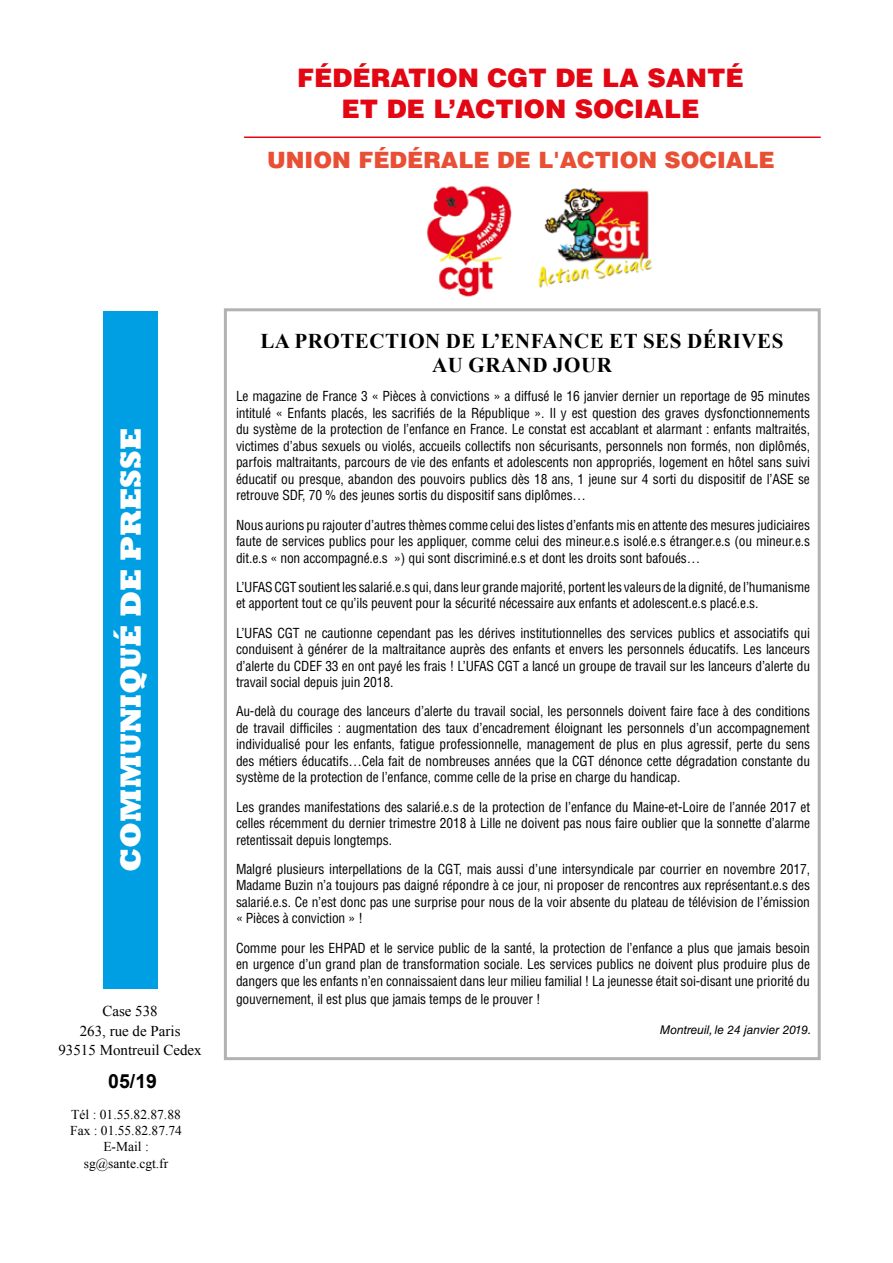
<style>
.page{position:relative;width:893px;height:1263px;background:#fff}
.page>*{position:absolute;margin:0;border:0;box-sizing:border-box;transform-origin:0 0}
.t1{font:800 30px "Rockwell";color:#fff}
.t2{font:900 25.5px/31.5px "Helvetica LT Std";color:#e30613;text-align:center}
.t3{font:900 22.5px "Helvetica LT Std";color:#e94f35}
.t4{font:700 21px/24px "Times New Roman";letter-spacing:.025em;color:#000;text-align:center}
.t5{font:700 19.5px "Arial";color:#000}
.t6{font:15px/19.5px "Times New Roman";color:#000;text-align:center}
.t7{font:condensed 13.5px/16.5px "Helvetica LT Std";letter-spacing:-.01em;color:#000;text-align:justify}
.t8{font:13.5px/16.2px "Times New Roman";color:#000;text-align:center}
.t9{font:italic 12px "Helvetica LT Std";color:#000}
</style>
<div class="page">
<div style="left:103px;top:311px;width:55px;height:678px;background:#009fe3"></div>
<div style="left:224px;top:308px;width:597px;height:752px;border:3px solid #b3b2b2"></div>
<img style="left:426px;top:185px;width:86px;height:112px">
<img style="left:538px;top:188px;width:115px;height:100px">
<hr style="left:244px;top:136px;width:577px;height:2px;background:#e30613">
<h2 class="t2" style="left:297px;top:61px;width:448px">FÉDÉRATION CGT DE LA SANTÉ<br>ET DE L’ACTION SOCIALE</h2>
<h3 class="t3" style="left:267px;top:145px;width:509px">UNION FÉDÉRALE DE L'ACTION SOCIALE</h3>
<h1 class="t1" style="left:113px;top:872px;width:445px;rotate:-90deg">COMMUNIQUÉ DE PRESSE</h1>
<p class="t6" style="left:58px;top:1001px;width:145px">Case 538<br>263, rue de Paris<br>93515 Montreuil Cedex</p>
<h3 class="t5" style="left:108px;top:1067px;width:50px">05/19</h3>
<p class="t8" style="left:70px;top:1106px;width:113px">Tél : 01.55.82.87.88<br>Fax : 01.55.82.87.74<br>E-Mail : sg@sante.cgt.fr</p>
<h3 class="t4" style="left:260px;top:328px;width:525px">LA PROTECTION DE L’ENFANCE ET SES DÉRIVES<br>AU GRAND JOUR</h3>
<p class="t7" style="left:236px;top:388px;width:576px">Le magazine de France 3 « Pièces à convictions » a diffusé le 16 janvier dernier un reportage de 95 minutes intitulé « Enfants placés, les sacrifiés de la République ». Il y est question des graves dysfonctionnements du système de la protection de l’enfance en France. Le constat est accablant et alarmant : enfants maltraités, victimes d’abus sexuels ou violés, accueils collectifs non sécurisants, personnels non formés, non diplômés, parfois maltraitants, parcours de vie des enfants et adolescents non appropriés, logement en hôtel sans suivi éducatif ou presque, abandon des pouvoirs publics dès 18 ans, 1 jeune sur 4 sorti du dispositif de l’ASE se retrouve SDF, 70 % des jeunes sortis du dispositif sans diplômes…</p>
<p class="t7" style="left:236px;top:516px;width:576px">Nous aurions pu rajouter d’autres thèmes comme celui des listes d’enfants mis en attente des mesures judiciaires faute de services publics pour les appliquer, comme celui des mineur.e.s isolé.e.s étranger.e.s (ou mineur.e.s dit.e.s « non accompagné.e.s ») qui sont discriminé.e.s et dont les droits sont bafoués…</p>
<p class="t7" style="left:236px;top:579px;width:576px">L’UFAS CGT soutient les salarié.e.s qui, dans leur grande majorité, portent les valeurs de la dignité, de l’humanisme et apportent tout ce qu’ils peuvent pour la sécurité nécessaire aux enfants et adolescent.e.s placé.e.s.</p>
<p class="t7" style="left:236px;top:624px;width:576px">L’UFAS CGT ne cautionne cependant pas les dérives institutionnelles des services publics et associatifs qui conduisent à générer de la maltraitance auprès des enfants et envers les personnels éducatifs. Les lanceurs d’alerte du CDEF 33 en ont payé les frais ! L’UFAS CGT a lancé un groupe de travail sur les lanceurs d’alerte du travail social depuis juin 2018.</p>
<p class="t7" style="left:236px;top:703px;width:576px">Au-delà du courage des lanceurs d’alerte du travail social, les personnels doivent faire face à des conditions de travail difficiles : augmentation des taux d’encadrement éloignant les personnels d’un accompagnement individualisé pour les enfants, fatigue professionnelle, management de plus en plus agressif, perte du sens des métiers éducatifs…Cela fait de nombreuses années que la CGT dénonce cette dégradation constante du système de la protection de l’enfance, comme celle de la prise en charge du handicap.</p>
<p class="t7" style="left:236px;top:798px;width:576px">Les grandes manifestations des salarié.e.s de la protection de l’enfance du Maine-et-Loire de l’année 2017 et celles récemment du dernier trimestre 2018 à Lille ne doivent pas nous faire oublier que la sonnette d’alarme retentissait depuis longtemps.</p>
<p class="t7" style="left:236px;top:861px;width:576px">Malgré plusieurs interpellations de la CGT, mais aussi d’une intersyndicale par courrier en novembre 2017, Madame Buzin n’a toujours pas daigné répondre à ce jour, ni proposer de rencontres aux représentant.e.s des salarié.e.s. Ce n’est donc pas une surprise pour nous de la voir absente du plateau de télévision de l’émission « Pièces à conviction » !</p>
<p class="t7" style="left:236px;top:939px;width:576px">Comme pour les EHPAD et le service public de la santé, la protection de l’enfance a plus que jamais besoin en urgence d’un grand plan de transformation sociale. Les services publics ne doivent plus produire plus de dangers que les enfants n’en connaissaient dans leur milieu familial ! La jeunesse était soi-disant une priorité du</p>
<p class="t7" style="left:236px;top:990px;width:306px">gouvernement, il est plus que jamais temps de le prouver !</p>
<p class="t9" style="left:660px;top:1023px;width:153px">Montreuil, le 24 janvier 2019.</p>
</div>
